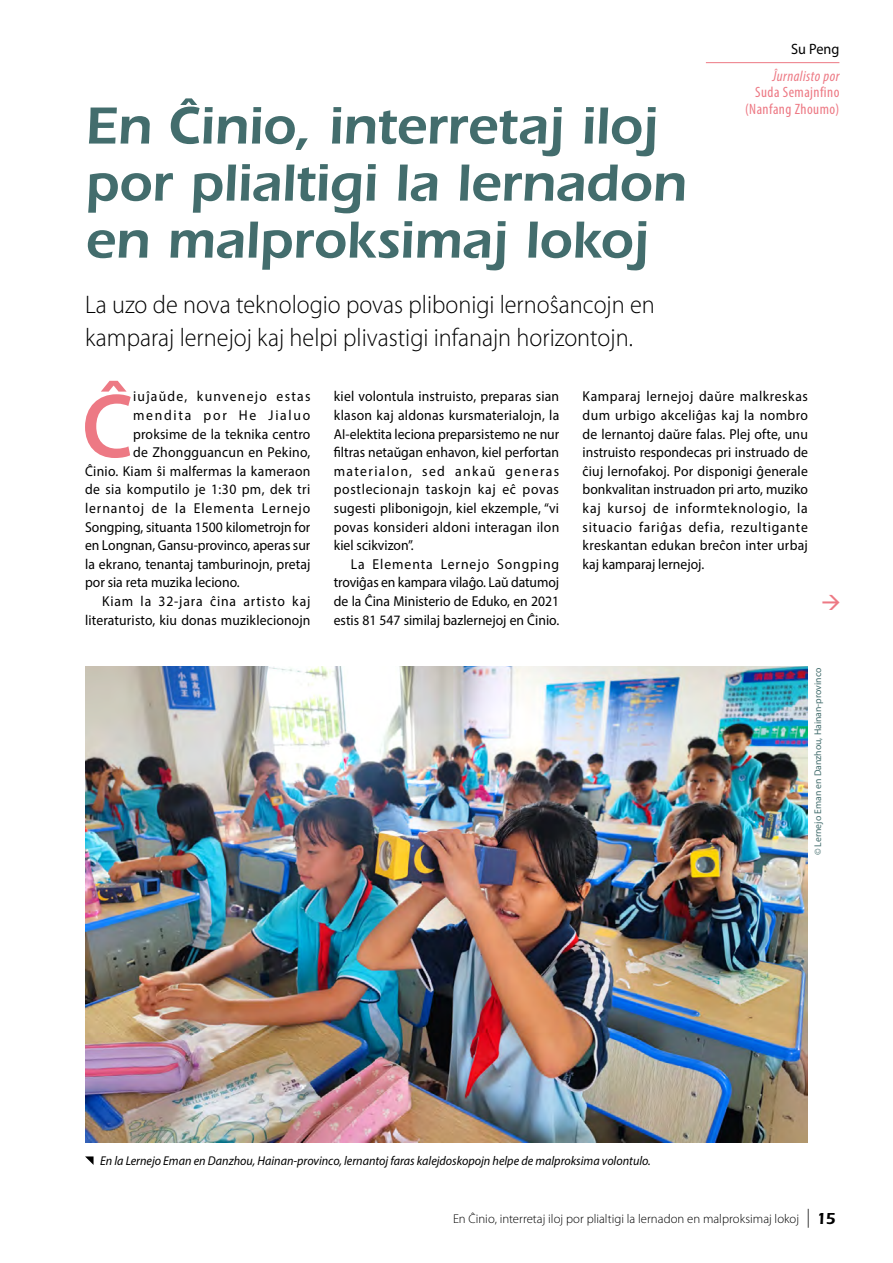
<style>
.page{position:relative;width:893px;height:1263px;background:#fff}
.page>*{position:absolute;margin:0;border:0;box-sizing:border-box;transform-origin:0 0}
.t1{font:600 91.65px "Myriad Pro";color:#ed7984;scale:.95 1}
.t2{font:600 54px/57px "ITC Eras Std";letter-spacing:-.01em;color:#436d6d}
.t3{font:300 25.5px/33px "Myriad Pro";color:#000;scale:.95 1}
.t4{font:condensed 15px/16.5px "Myriad Pro";letter-spacing:.03em;color:#ed7984;text-align:right}
.t5{font:italic condensed 15px "Myriad Pro";letter-spacing:.03em;color:#ed7984}
.t6{font:15px "Myriad Pro";color:#000;scale:.95 1}
.t7{font:14.4px/18.6px "Myriad Pro";letter-spacing:.015em;color:#000;text-align:justify;scale:.95 1}
.t8{font:14.4px "Myriad Pro";letter-spacing:-.005em;color:#000;scale:.95 1}
.t9{font:14.4px "Myriad Pro";letter-spacing:.035em;color:#000;scale:.95 1}
.t10{font:14.4px "Myriad Pro";letter-spacing:.07em;color:#000;scale:.95 1}
.t11{font:14.4px "Myriad Pro";letter-spacing:.06em;color:#000;scale:.95 1}
.t12{font:14.4px "Myriad Pro";letter-spacing:.09em;color:#000;scale:.95 1}
.t13{font:14.4px "Myriad Pro";letter-spacing:.125em;color:#000;scale:.95 1}
.t14{font:italic 12.75px "Myriad Pro";color:#000;scale:.95 1}
.t15{font:300 12.75px "Myriad Pro";color:#000}
.t16{font:9.75px "Myriad Pro";color:#436d6d}
.s1{font-family:"Myriad Pro";font-weight:700}
.s2{font-weight:400;font-size:18.9px}
.s3{font-family:"ITC Eras Std";font-weight:600;font-size:16.5px}
</style>
<div class="page">
<img style="left:85px;top:666px;width:723px;height:477px">
<svg style="left:85px;top:1156px;width:9px;height:9px"></svg>
<hr style="left:706px;top:62px;width:133px;height:1px;background:#ed7984">
<h2 class="t2" style="left:85px;top:97px;width:603px">En <span class="s1">Ĉ</span>inio, interretaj iloj por plialtigi la lernadon en malproksimaj lokoj</h2>
<h3 class="t3" style="left:85px;top:288px;width:601px">La uzo de nova teknologio povas plibonigi lernoŝancojn en kamparaj lernejoj kaj helpi plivastigi infanajn horizontojn.</h3>
<p class="t6" style="left:791px;top:39px;width:52px">Su Peng</p>
<p class="t5" style="left:773px;top:67px;width:68px">Ĵurnalisto por</p>
<p class="t4" style="left:745px;top:84px;width:96px">Suda Semajnfino (Nanfang Zhoumo)</p>
<h1 class="t1" style="left:82px;top:368px;width:55px">Ĉ</h1>
<p class="t12" style="left:133px;top:388px;width:188px">iuĵaŭde, kunvenejo estas</p>
<p class="t13" style="left:133px;top:406px;width:188px">mendita por He Jialuo</p>
<p class="t7" style="left:133px;top:424px;width:188px">proksime de la teknika centro</p>
<p class="t7" style="left:133px;top:443px;width:188px">de Zhongguancun en Pekino,</p>
<p class="t7" style="left:85px;top:461px;width:239px">Ĉinio. Kiam ŝi malfermas la kameraon</p>
<p class="t9" style="left:85px;top:481px;width:239px">de sia komputilo je 1:30 pm, dek tri</p>
<p class="t10" style="left:85px;top:499px;width:239px">lernantoj de la Elementa Lernejo</p>
<p class="t7" style="left:85px;top:517px;width:239px">Songping, situanta 1500 kilometrojn for</p>
<p class="t8" style="left:85px;top:536px;width:239px">en Longnan, Gansu-provinco, aperas sur</p>
<p class="t7" style="left:85px;top:554px;width:239px">la ekrano, tenantaj tamburinojn, pretaj</p>
<p class="t7" style="left:85px;top:573px;width:164px">por sia reta muzika leciono.</p>
<p class="t11" style="left:102px;top:592px;width:221px">Kiam la 32-jara ĉina artisto kaj</p>
<p class="t7" style="left:85px;top:610px;width:239px">literaturisto, kiu donas muziklecionojn</p>
<p class="t7" style="left:334px;top:387px;width:239px">kiel volontula instruisto, preparas sian klason kaj aldonas kursmaterialojn, la AI-elektita leciona preparsistemo ne nur filtras netaŭgan enhavon, kiel perfortan materialon, sed ankaŭ generas postlecionajn taskojn kaj eĉ povas sugesti plibonigojn, kiel ekzemple, “vi povas konsideri aldoni interagan ilon kiel scikvizon”.</p>
<p class="t7" style="left:334px;top:554px;width:239px;text-indent:17px">La Elementa Lernejo Songping troviĝas en kampara vilaĝo. Laŭ datumoj de la Ĉina Ministerio de Eduko, en 2021 estis 81 547 similaj bazlernejoj en Ĉinio.</p>
<p class="t7" style="left:583px;top:387px;width:239px">Kamparaj lernejoj daŭre malkreskas dum urbigo akceliĝas kaj la nombro de lernantoj daŭre falas. Plej ofte, unu instruisto respondecas pri instruado de ĉiuj lernofakoj. Por disponigi ĝenerale bonkvalitan instruadon pri arto, muziko kaj kursoj de informteknologio, la situacio fariĝas defia, rezultigante kreskantan edukan breĉon inter urbaj kaj kamparaj lernejoj.</p>
<p class="t16" style="left:812px;top:855px;width:189px;rotate:-90deg">© Lernejo Eman en Danzhou, Hainan-provinco</p>
<p class="t14" style="left:100px;top:1153px;width:581px">En la Lernejo Eman en Danzhou, Hainan-provinco, lernantoj faras kalejdoskopojn helpe de malproksima volontulo.</p>
<p class="t15" style="left:453px;top:1211px;width:384px">En Ĉinio, interretaj iloj por plialtigi la lernadon en malproksimaj lokoj <span class="s2">|</span> <span class="s3">15</span></p>
</div>
